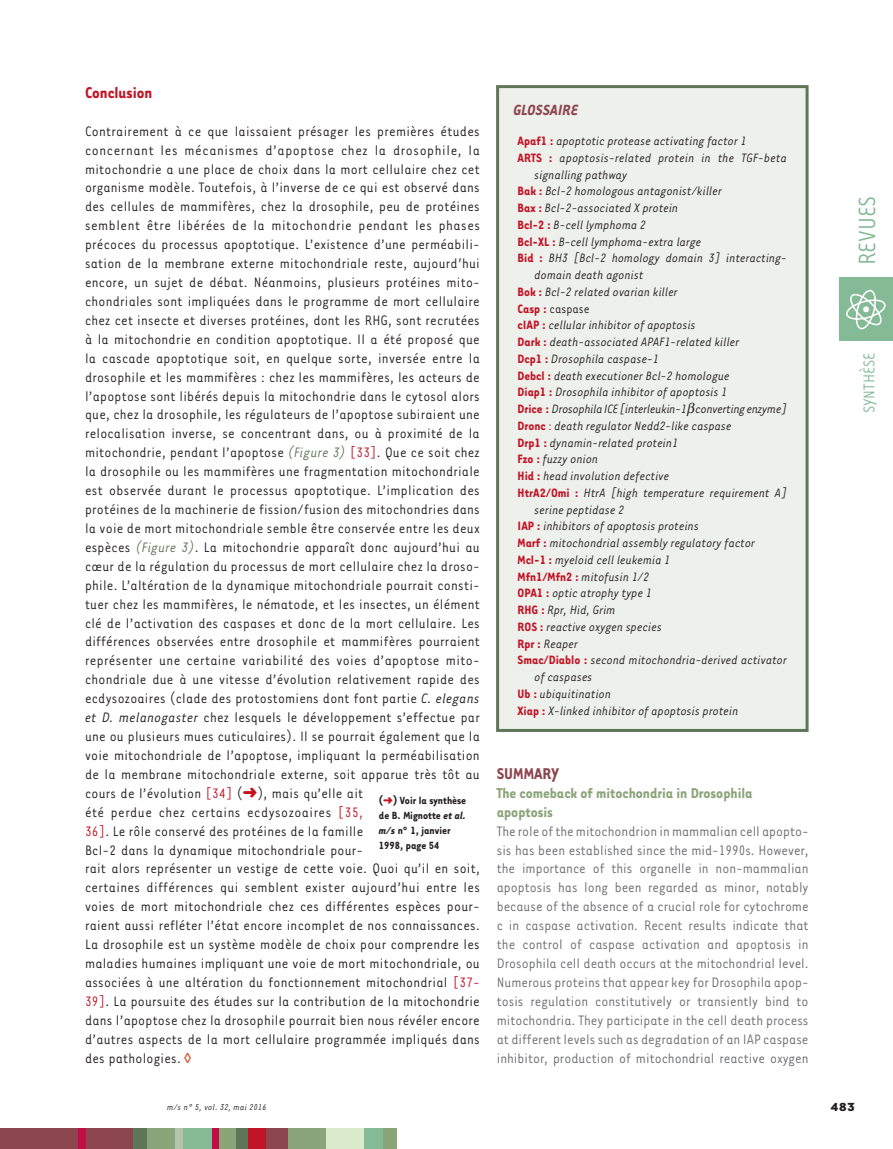
<style>
.page{position:relative;width:893px;height:1149px;background:#fff}
.page>*{position:absolute;margin:0;border:0;box-sizing:border-box;transform-origin:0 0}
.t1{font:27px "Tarzana Narrow";color:#84ba95}
.t2{font:700 18px "Tarzana Narrow";color:#c11527}
.t3{font:18px "Tarzana Narrow";color:#84ba95}
.t4{font:700 18px "Tarzana Narrow";color:#8d454f}
.t5{font:italic 700 16.95px "Tarzana Narrow";color:#8d454f}
.t6{font:700 16.5px/18.9px "Tarzana Narrow";color:#8ba479}
.t7{font:15.75px/18.9px "Tarzana Narrow";letter-spacing:.015em;color:#231f20}
.t8{font:15.75px/18.9px "Tarzana Narrow";color:#6c6d70;text-align:justify}
.t9{font:italic 13.95px "Tarzana Narrow";color:#231f20}
.t10{font:italic 13.95px "Tarzana Narrow";letter-spacing:-.02em;color:#231f20}
.t11{font:13.95px "Tarzana Narrow";color:#231f20}
.t12{font:700 13.5px "Tarzana Wide";color:#231f20}
.t13{font:700 12px/15px "Tarzana Narrow";color:#231f20}
.t14{font:italic 9.75px "Tarzana Narrow";letter-spacing:.025em;color:#231f20}
.s1{font-style:italic;color:#5f7659}
.s2{color:#c11527}
.s3{font-style:italic}
.s4{color:#c4121a}
.s5{font-weight:700;font-style:normal;color:#c11527}
.s6{font-weight:700;color:#c11527}
.s7{font-style:normal;color:#c11527}
</style>
<div class="page">
<div style="left:840px;top:276px;width:53px;height:64px;background:#84ba95"></div>
<svg style="left:846px;top:290px;width:40px;height:39px"></svg>
<div style="left:0;top:1127px;width:134px;height:21px;background:#8d454f"></div>
<div style="left:235px;top:1127px;width:13px;height:21px;background:#5f7659"></div>
<div style="left:78px;top:1127px;width:7px;height:21px;background:#c10d45"></div>
<div style="left:133px;top:1127px;width:22px;height:21px;background:#5f7659"></div>
<div style="left:147px;top:1127px;width:29px;height:21px;background:#8ba479"></div>
<div style="left:175px;top:1127px;width:8px;height:21px;background:#b6c4ad"></div>
<div style="left:183px;top:1127px;width:30px;height:21px;background:#84ba95"></div>
<div style="left:217px;top:1127px;width:19px;height:21px;background:#8ba479"></div>
<div style="left:213px;top:1127px;width:6px;height:21px;background:#c10d45"></div>
<div style="left:248px;top:1127px;width:27px;height:21px;background:#c11527"></div>
<div style="left:287px;top:1127px;width:39px;height:21px;background:#8ba479"></div>
<div style="left:267px;top:1127px;width:21px;height:21px;background:#8d454f"></div>
<div style="left:326px;top:1127px;width:38px;height:21px;background:#daebcb"></div>
<div style="left:364px;top:1127px;width:20px;height:21px;background:#84ba95"></div>
<div style="left:383px;top:1127px;width:14px;height:21px;background:#8ba479"></div>
<div style="left:498px;top:87px;width:309px;height:643px;background:#eef0eb"></div>
<div style="left:496px;top:85px;width:312px;height:646px;border:3px solid #5f7659"></div>
<p class="t2" style="left:85px;top:81px;width:69px">Conclusion</p>
<p class="t7" style="left:85px;top:121px;width:397px">Contrairement à ce que laissaient présager les premières études concernant les mécanismes d’apoptose chez la drosophile, la mitochondrie a une place de choix dans la mort cellulaire chez cet organisme modèle. Toutefois, à l’inverse de ce qui est observé dans des cellules de mammifères, chez la drosophile, peu de protéines semblent être libérées de la mitochondrie pendant les phases précoces du processus apoptotique. L’existence d’une perméabili&shy;sation de la membrane externe mitochondriale reste, aujourd’hui encore, un sujet de débat. Néanmoins, plusieurs protéines mito&shy;chondriales sont impliquées dans le programme de mort cellulaire chez cet insecte et diverses protéines, dont les RHG, sont recrutées à la mitochondrie en condition apoptotique. Il a été proposé que la cascade apoptotique soit, en quelque sorte, inversée entre la drosophile et les mammifères : chez les mammifères, les acteurs de l’apoptose sont libérés depuis la mitochondrie dans le cytosol alors que, chez la drosophile, les régulateurs de l’apoptose subiraient une relocalisation inverse, se concentrant dans, ou à proximité de la mitochondrie, pendant l’apoptose <span class="s1">(Figure 3)</span> <span class="s2">[33]</span>. Que ce soit chez la drosophile ou les mammifères une fragmentation mitochondriale est observée durant le processus apoptotique. L’implication des protéines de la machinerie de fission/fusion des mitochondries dans la voie de mort mitochondriale semble être conservée entre les deux espèces <span class="s1">(Figure 3)</span>. La mitochondrie apparaît donc aujourd’hui au cœur de la régulation du processus de mort cellulaire chez la droso&shy;phile. L’altération de la dynamique mitochondriale pourrait consti&shy;tuer chez les mammifères, le nématode, et les insectes, un élément clé de l’activation des caspases et donc de la mort cellulaire. Les différences observées entre drosophile et mammifères pourraient représenter une certaine variabilité des voies d’apoptose mito&shy;chondriale due à une vitesse d’évolution relativement rapide des ecdysozoaires (clade des protostomiens dont font partie <span class="s3">C. elegans et D. melanogaster</span> chez lesquels le développement s’effectue par une ou plusieurs mues cuticulaires). Il se pourrait également que la voie mitochondriale de l’apoptose, impliquant la perméabilisation de la membrane mitochondriale externe, soit apparue très tôt au cours de l’évolution <span class="s2">[34]</span> (<span class="s4">➜</span>), mais qu’elle ait<br>été perdue chez certains ecdysozoaires <span class="s2">[35,<br>36]</span>. Le rôle conservé des protéines de la famille<br>Bcl-2 dans la dynamique mitochondriale pour-<br>rait alors représenter un vestige de cette voie. Quoi qu’il en soit, certaines différences qui semblent exister aujourd’hui entre les voies de mort mitochondriale chez ces différentes espèces pour&shy;raient aussi refléter l’état encore incomplet de nos connaissances.<br>La drosophile est un système modèle de choix pour comprendre les maladies humaines impliquant une voie de mort mitochondriale, ou associées à une altération du fonctionnement mitochondrial <span class="s2">[37- 39]</span>. La poursuite des études sur la contribution de la mitochondrie dans l’apoptose chez la drosophile pourrait bien nous révéler encore d’autres aspects de la mort cellulaire programmée impliqués dans des pathologies.</p>
<p class="t13" style="left:379px;top:792px;width:89px">(<span class="s4">➜</span>) Voir la synthèse de B. Mignotte <span class="s3">et al. m/s</span> n° 1, janvier<br>1998, page 54</p>
<p class="t5" style="left:513px;top:100px;width:66px">GLOSSAIRE</p>
<p class="t9" style="left:518px;top:132px;width:231px"><span class="s5">Apaf1 :</span> apoptotic protease activating factor 1</p>
<p class="t9" style="left:518px;top:149px;width:271px"><span class="s5">ARTS :</span> apoptosis-related protein in the TGF-beta</p>
<p class="t9" style="left:535px;top:166px;width:94px">signalling pathway</p>
<p class="t9" style="left:518px;top:183px;width:206px"><span class="s5">Bak :</span> Bcl-2 homologous antagonist/killer</p>
<p class="t9" style="left:518px;top:199px;width:162px"><span class="s5">Bax :</span> Bcl-2-associated X protein</p>
<p class="t9" style="left:518px;top:216px;width:130px"><span class="s5">Bcl-2 :</span> B-cell lymphoma 2</p>
<p class="t9" style="left:518px;top:233px;width:185px"><span class="s5">Bcl-XL :</span> B-cell lymphoma-extra large</p>
<p class="t9" style="left:518px;top:249px;width:271px"><span class="s5">Bid :</span> BH3 [Bcl-2 homology domain 3] interacting-</p>
<p class="t9" style="left:535px;top:266px;width:110px">domain death agonist</p>
<p class="t9" style="left:518px;top:283px;width:162px"><span class="s5">Bok :</span> Bcl-2 related ovarian killer</p>
<p class="t11" style="left:518px;top:300px;width:74px"><span class="s6">Casp :</span> caspase</p>
<p class="t9" style="left:518px;top:316px;width:180px"><span class="s5">cIAP :</span> cellular inhibitor of apoptosis</p>
<p class="t9" style="left:518px;top:333px;width:223px"><span class="s5">Dark :</span> death-associated APAF1-related killer</p>
<p class="t9" style="left:518px;top:350px;width:143px"><span class="s5">Dcp1 :</span> Drosophila caspase-1</p>
<p class="t9" style="left:518px;top:367px;width:214px"><span class="s5">Debcl :</span> death executioner Bcl-2 homologue</p>
<p class="t9" style="left:518px;top:383px;width:211px"><span class="s5">Diap1 :</span> Drosophila inhibitor of apoptosis 1</p>
<p class="t10" style="left:518px;top:400px;width:271px"><span class="s5">Drice :</span> Drosophila ICE [interleukin-1 converting enzyme]</p>
<p class="t9" style="left:518px;top:417px;width:216px"><span class="s5">Dronc</span> <span class="s7">:</span> death regulator Nedd2-like caspase</p>
<p class="t9" style="left:518px;top:434px;width:162px"><span class="s5">Drp1 :</span> dynamin-related protein1</p>
<p class="t9" style="left:518px;top:450px;width:82px"><span class="s5">Fzo :</span> fuzzy onion</p>
<p class="t9" style="left:518px;top:467px;width:153px"><span class="s5">Hid :</span> head involution defective</p>
<p class="t9" style="left:518px;top:484px;width:271px"><span class="s5">HtrA2/Omi :</span> HtrA [high temperature requirement A]</p>
<p class="t9" style="left:535px;top:501px;width:91px">serine peptidase 2</p>
<p class="t9" style="left:518px;top:517px;width:183px"><span class="s5">IAP :</span> inhibitors of apoptosis proteins</p>
<p class="t9" style="left:518px;top:534px;width:239px"><span class="s5">Marf :</span> mitochondrial assembly regulatory factor</p>
<p class="t9" style="left:518px;top:551px;width:154px"><span class="s5">Mcl-1 :</span> myeloid cell leukemia 1</p>
<p class="t9" style="left:518px;top:568px;width:133px"><span class="s5">Mfn1/Mfn2 :</span> mitofusin 1/2</p>
<p class="t9" style="left:518px;top:584px;width:136px"><span class="s5">OPA1 :</span> optic atrophy type 1</p>
<p class="t9" style="left:518px;top:601px;width:100px"><span class="s5">RHG :</span> Rpr, Hid, Grim</p>
<p class="t9" style="left:518px;top:618px;width:146px"><span class="s5">ROS :</span> reactive oxygen species</p>
<p class="t9" style="left:518px;top:634px;width:62px"><span class="s5">Rpr :</span> Reaper</p>
<p class="t9" style="left:518px;top:651px;width:271px"><span class="s5">Smac/Diablo :</span> second mitochondria-derived activator</p>
<p class="t9" style="left:535px;top:668px;width:59px">of caspases</p>
<p class="t9" style="left:518px;top:685px;width:95px"><span class="s5">Ub :</span> ubiquitination</p>
<p class="t9" style="left:518px;top:701px;width:222px"><span class="s5">Xiap :</span> X-linked inhibitor of apoptosis protein</p>
<p class="t4" style="left:497px;top:762px;width:64px">SUMMARY</p>
<p class="t6" style="left:497px;top:782px;width:257px">The comeback of mitochondria in Drosophila apoptosis</p>
<p class="t8" style="left:497px;top:820px;width:313px">The role of the mitochondrion in mammalian cell apopto&shy;sis has been established since the mid-1990s. However, the importance of this organelle in non-mammalian apoptosis has long been regarded as minor, notably because of the absence of a crucial role for cytochrome c in caspase activation. Recent results indicate that the control of caspase activation and apoptosis in Drosophila cell death occurs at the mitochondrial level.<br>Numerous proteins that appear key for Drosophila apop&shy;tosis regulation constitutively or transiently bind to mitochondria. They participate in the cell death process at different levels such as degradation of an IAP caspase inhibitor, production of mitochondrial reactive oxygen</p>
<h1 class="t1" style="left:851px;top:265px;width:71px;rotate:-90deg">REVUES</h1>
<p class="t3" style="left:858px;top:413px;width:62px;rotate:-90deg">SYNTHÈSE</p>
<p class="t14" style="left:167px;top:1100px;width:101px">m/s n° 5, vol. 32, mai 2016</p>
<p class="t12" style="left:830px;top:1097px;width:26px">483</p>
</div>
